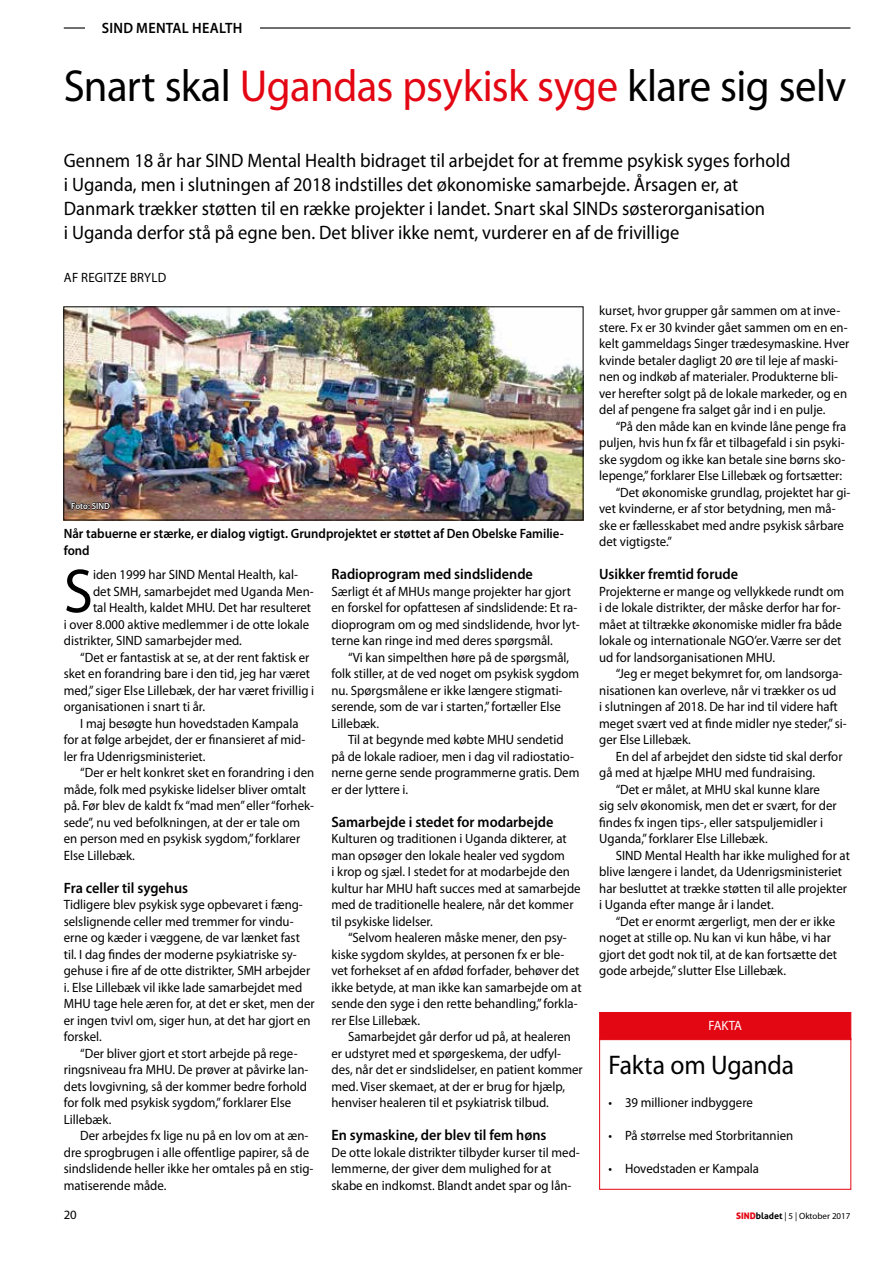
<style>
.page{position:relative;width:893px;height:1263px;background:#fff}
.page>*{position:absolute;margin:0;border:0;box-sizing:border-box;transform-origin:0 0}
.t1{font:62.4px "Myriad Pro";color:#000;scale:.95 1}
.t2{font:45px "Myriad Pro";letter-spacing:-.015em;color:#000;scale:.95 1}
.t3{font:27px "Myriad Pro";letter-spacing:-.01em;color:#000;scale:.95 1}
.t4{font:19.5px/24px "Myriad Pro";color:#000;scale:.95 1}
.t5{font:600 15px "Myriad Pro";color:#000;scale:.95 1}
.t6{font:600 15px "Myriad Pro";letter-spacing:.02em;color:#000;scale:.95 1}
.t7{font:13.5px/16.5px "Myriad Pro";color:#000;scale:.95 1}
.t8{font:600 13.5px/16.5px "Myriad Pro";color:#000;scale:.95 1}
.t9{font:13.5px "Myriad Pro";letter-spacing:.02em;color:#000;scale:.95 1}
.t10{font:13.5px "Myriad Pro";letter-spacing:-.04em;color:#fff;scale:.95 1}
.t11{font:12.75px "Myriad Pro";color:#000}
.t12{font:9px "Myriad Pro";color:#000}
.t13{font:600 9px "Myriad Pro";color:#fff;scale:.95 1}
.s1{color:#e30613}
.s2{font-family:"Aller Display";color:#e30613}
.s3{font-family:"Aller";font-weight:700}
</style>
<div class="page">
<hr style="left:64px;top:27px;width:786px;height:2px;background:#000">
<div style="left:85px;top:21px;width:174px;height:16px;background:#fff"></div>
<div style="left:599px;top:1012px;width:252px;height:28px;background:#e30613"></div>
<div style="left:599px;top:1038px;width:252px;height:152px;border:1px solid #e30613"></div>
<img style="left:65px;top:308px;width:516px;height:210px">
<svg style="left:72px;top:503px;width:38px;height:6px"></svg>
<p class="t6" style="left:102px;top:18px;width:150px">SIND MENTAL HEALTH</p>
<h2 class="t2" style="left:64px;top:58px;width:825px">Snart skal <span class="s1">Ugandas psykisk syge</span> klare sig selv</h2>
<p class="t4" style="left:64px;top:148px;width:766px">Gennem 18 år har SIND Mental Health bidraget til arbejdet for at fremme psykisk syges forhold i Uganda, men i slutningen af 2018 indstilles det økonomiske samarbejde. Årsagen er, at Danmark trækker støtten til en række projekter i landet. Snart skal SINDs søsterorganisation<br>i Uganda derfor stå på egne ben. Det bliver ikke nemt, vurderer en af de frivillige</p>
<p class="t9" style="left:64px;top:269px;width:109px">AF REGITZE BRYLD</p>
<p class="t13" style="left:71px;top:500px;width:42px">Foto: SIND</p>
<p class="t8" style="left:64px;top:525px;width:528px">Når tabuerne er stærke, er dialog vigtigt. Grundprojektet er støttet af Den Obelske Familie&shy;fond</p>
<h1 class="t1" style="left:64px;top:553px;width:32px">S</h1>
<p class="t7" style="left:93px;top:566px;width:217px">iden 1999 har SIND Mental Health, kal-</p>
<p class="t7" style="left:93px;top:583px;width:234px">det SMH, samarbejdet med Uganda Men-</p>
<p class="t7" style="left:93px;top:599px;width:231px">tal Health, kaldet MHU. Det har resulteret</p>
<p class="t7" style="left:64px;top:616px;width:260px">i over 8.000 aktive medlemmer i de otte lokale</p>
<p class="t7" style="left:64px;top:632px;width:189px">distrikter, SIND samarbejder med.</p>
<p class="t7" style="left:80px;top:649px;width:243px">“Det er fantastisk at se, at der rent faktisk er</p>
<p class="t7" style="left:64px;top:665px;width:261px">sket en forandring bare i den tid, jeg har været</p>
<p class="t7" style="left:64px;top:682px;width:265px">med,” siger Else Lillebæk, der har været frivillig i</p>
<p class="t7" style="left:64px;top:698px;width:150px">organisationen i snart ti år.</p>
<p class="t7" style="left:80px;top:715px;width:231px">I maj besøgte hun hovedstaden Kampala</p>
<p class="t7" style="left:64px;top:731px;width:256px">for at følge arbejdet, der er finansieret af mid-</p>
<p class="t7" style="left:64px;top:748px;width:151px">ler fra Udenrigsministeriet.</p>
<p class="t7" style="left:80px;top:764px;width:248px">“Der er helt konkret sket en forandring i den</p>
<p class="t7" style="left:64px;top:781px;width:257px">måde, folk med psykiske lidelser bliver omtalt</p>
<p class="t7" style="left:64px;top:797px;width:265px">på. Før blev de kaldt fx “mad men” eller “forhek-</p>
<p class="t7" style="left:64px;top:814px;width:250px">sede”, nu ved befolkningen, at der er tale om</p>
<p class="t7" style="left:64px;top:830px;width:250px">en person med en psykisk sygdom,” forklarer</p>
<p class="t7" style="left:64px;top:847px;width:76px">Else Lillebæk.</p>
<p class="t5" style="left:64px;top:878px;width:132px">Fra celler til sygehus</p>
<p class="t7" style="left:64px;top:896px;width:266px">Tidligere blev psykisk syge opbevaret i fæng&shy;selslignende celler med tremmer for vindu&shy;erne og kæder i væggene, de var lænket fast til. I dag findes der moderne psykiatriske sy&shy;gehuse i fire af de otte distrikter, SMH arbejder i. Else Lillebæk vil ikke lade samarbejdet med MHU tage hele æren for, at det er sket, men der er ingen tvivl om, siger hun, at det har gjort en forskel.</p>
<p class="t7" style="left:64px;top:1045px;width:259px;text-indent:17px">“Der bliver gjort et stort arbejde på rege&shy;ringsniveau fra MHU. De prøver at påvirke lan&shy;dets lovgivning, så der kommer bedre forhold for folk med psykisk sygdom,” forklarer Else Lillebæk.</p>
<p class="t7" style="left:64px;top:1127px;width:264px;text-indent:17px">Der arbejdes fx lige nu på en lov om at æn&shy;dre sprogbrugen i alle offentlige papirer, så de sindslidende heller ikke her omtales på en stig&shy;matiserende måde.</p>
<p class="t5" style="left:331px;top:564px;width:214px">Radioprogram med sindslidende</p>
<p class="t7" style="left:331px;top:583px;width:263px">Særligt ét af MHUs mange projekter har gjort en forskel for opfattesen af sindslidende: Et ra&shy;dioprogram om og med sindslidende, hvor lyt&shy;terne kan ringe ind med deres spørgsmål.</p>
<p class="t7" style="left:331px;top:649px;width:262px;text-indent:17px">“Vi kan simpelthen høre på de spørgsmål, folk stiller, at de ved noget om psykisk sygdom nu. Spørgsmålene er ikke længere stigmati&shy;serende, som de var i starten,” fortæller Else Lillebæk.</p>
<p class="t7" style="left:331px;top:731px;width:262px;text-indent:17px">Til at begynde med købte MHU sendetid på de lokale radioer, men i dag vil radiostatio&shy;nerne gerne sende programmerne gratis. Dem er der lyttere i.</p>
<p class="t5" style="left:331px;top:812px;width:235px">Samarbejde i stedet for modarbejde</p>
<p class="t7" style="left:331px;top:830px;width:264px">Kulturen og traditionen i Uganda dikterer, at man opsøger den lokale healer ved sygdom<br>i krop og sjæl. I stedet for at modarbejde den kultur har MHU haft succes med at samarbejde med de traditionelle healere, når det kommer til psykiske lidelser.</p>
<p class="t7" style="left:331px;top:929px;width:265px;text-indent:17px">“Selvom healeren måske mener, den psy&shy;kiske sygdom skyldes, at personen fx er ble&shy;vet forhekset af en afdød forfader, behøver det ikke betyde, at man ikke kan samarbejde om at sende den syge i den rette behandling,” forkla&shy;rer Else Lillebæk.</p>
<p class="t7" style="left:331px;top:1028px;width:266px;text-indent:17px">Samarbejdet går derfor ud på, at healeren er udstyret med et spørgeskema, der udfyl&shy;des, når det er sindslidelser, en patient kommer med. Viser skemaet, at der er brug for hjælp, henviser healeren til et psykiatrisk tilbud.</p>
<p class="t5" style="left:331px;top:1125px;width:228px">En symaskine, der blev til fem høns</p>
<p class="t7" style="left:331px;top:1144px;width:263px">De otte lokale distrikter tilbyder kurser til med&shy;lemmerne, der giver dem mulighed for at skabe en indkomst. Blandt andet spar og lån-</p>
<p class="t7" style="left:599px;top:302px;width:265px">kurset, hvor grupper går sammen om at inve&shy;stere. Fx er 30 kvinder gået sammen om en en&shy;kelt gammeldags Singer trædesymaskine. Hver kvinde betaler dagligt 20 øre til leje af maski&shy;nen og indkøb af materialer. Produkterne bli&shy;ver herefter solgt på de lokale markeder, og en del af pengene fra salget går ind i en pulje.</p>
<p class="t7" style="left:616px;top:418px;width:244px">“På den måde kan en kvinde låne penge fra</p>
<p class="t7" style="left:599px;top:434px;width:260px">puljen, hvis hun fx får et tilbagefald i sin psyki-</p>
<p class="t7" style="left:599px;top:451px;width:261px">ske sygdom og ikke kan betale sine børns sko-</p>
<p class="t7" style="left:599px;top:467px;width:257px">lepenge,” forklarer Else Lillebæk og fortsætter:</p>
<p class="t7" style="left:616px;top:484px;width:249px">“Det økonomiske grundlag, projektet har gi-</p>
<p class="t7" style="left:599px;top:500px;width:250px">vet kvinderne, er af stor betydning, men må-</p>
<p class="t7" style="left:599px;top:517px;width:259px">ske er fællesskabet med andre psykisk sårbare</p>
<p class="t7" style="left:599px;top:533px;width:78px">det vigtigste.”</p>
<p class="t5" style="left:599px;top:564px;width:148px">Usikker fremtid forude</p>
<p class="t7" style="left:599px;top:583px;width:259px">Projekterne er mange og vellykkede rundt om i de lokale distrikter, der måske derfor har for&shy;mået at tiltrække økonomiske midler fra både lokale og internationale NGO’er. Værre ser det ud for landsorganisationen MHU.</p>
<p class="t7" style="left:599px;top:665px;width:262px;text-indent:17px">“Jeg er meget bekymret for, om landsorga&shy;nisationen kan overleve, når vi trækker os ud<br>i slutningen af 2018. De har ind til videre haft meget svært ved at finde midler nye steder,” si&shy;ger Else Lillebæk.</p>
<p class="t7" style="left:616px;top:748px;width:240px">En del af arbejdet den sidste tid skal derfor</p>
<p class="t7" style="left:599px;top:764px;width:229px">gå med at hjælpe MHU med fundraising.</p>
<p class="t7" style="left:616px;top:781px;width:216px">“Det er målet, at MHU skal kunne klare</p>
<p class="t7" style="left:599px;top:797px;width:251px">sig selv økonomisk, men det er svært, for der</p>
<p class="t7" style="left:599px;top:814px;width:237px">findes fx ingen tips-, eller satspuljemidler i</p>
<p class="t7" style="left:599px;top:830px;width:179px">Uganda,” forklarer Else Lillebæk.</p>
<p class="t7" style="left:616px;top:847px;width:248px">SIND Mental Health har ikke mulighed for at</p>
<p class="t7" style="left:599px;top:863px;width:257px">blive længere i landet, da Udenrigsministeriet</p>
<p class="t7" style="left:599px;top:880px;width:262px">har besluttet at trække støtten til alle projekter</p>
<p class="t7" style="left:599px;top:896px;width:185px">i Uganda efter mange år i landet.</p>
<p class="t7" style="left:616px;top:913px;width:233px">“Det er enormt ærgerligt, men der er ikke</p>
<p class="t7" style="left:599px;top:929px;width:245px">noget at stille op. Nu kan vi kun håbe, vi har</p>
<p class="t7" style="left:599px;top:945px;width:252px">gjort det godt nok til, at de kan fortsætte det</p>
<p class="t7" style="left:599px;top:962px;width:198px">gode arbejde,” slutter Else Lillebæk.</p>
<p class="t10" style="left:708px;top:1017px;width:37px">FAKTA</p>
<h3 class="t3" style="left:608px;top:1048px;width:197px">Fakta om Uganda</h3>
<p class="t7" style="left:608px;top:1094px;width:153px">• 39 millioner indbyggere</p>
<p class="t7" style="left:608px;top:1127px;width:196px">• På størrelse med Storbritannien</p>
<p class="t7" style="left:608px;top:1160px;width:160px">• Hovedstaden er Kampala</p>
<p class="t11" style="left:64px;top:1207px;width:15px">20</p>
<p class="t12" style="left:736px;top:1210px;width:116px"><span class="s2">SIND</span><span class="s3">bladet</span> | 5 | Oktober 2017</p>
</div>
